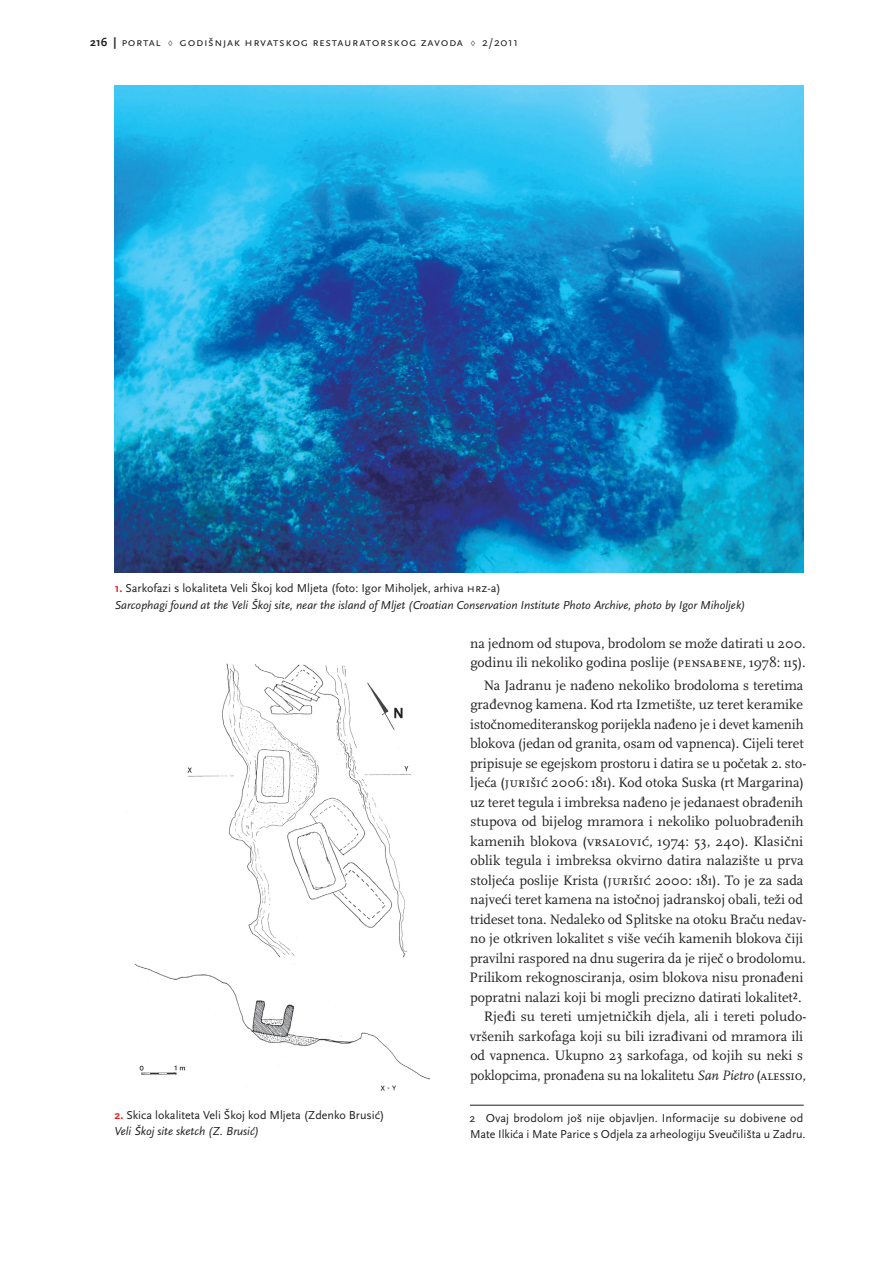
<style>
.page{position:relative;width:893px;height:1263px;background:#fff}
.page>*{position:absolute;margin:0;border:0;box-sizing:border-box;transform-origin:0 0}
.t1{font:14.25px/19.5px "Scala Pro";color:#231f20}
.t2{font:12px/16.5px "Scala Sans Pro";color:#231f20}
.t3{font:italic 12px/16.5px "Scala Sans Pro";color:#231f20}
.t4{font:12px "Scala Sans Pro";letter-spacing:.05em;color:#231f20}
.s1{font-weight:700}
.s2{font-family:"Scala Pro"}
.s3{font-weight:700;font-style:normal;color:#ee1d23}
.s4{font-style:normal}
.s5{font-weight:700;color:#ee1d23}
.s6{font-style:italic}
</style>
<div class="page">
<img style="left:115px;top:85px;width:689px;height:488px">
<img style="left:126px;top:663px;width:304px;height:428px">
<hr style="left:470px;top:1105px;width:334px;height:1px;background:#231f20">
<p class="t4" style="left:90px;top:35px;width:429px"><span class="s1">216 |</span> portal <span class="s2">♢</span> Godišnjak Hrvatskog restauratorskog zavoda <span class="s2">♢</span> 2/2011</p>
<p class="t3" style="left:115px;top:580px;width:632px"><span class="s3">1.</span> <span class="s4">Sarkofazi s lokaliteta Veli Škoj kod Mljeta (foto: Igor Miholjek, arhiva HRZ-a)<br></span>Sarcophagi found at the Veli Škoj site, near the island of Mljet (Croatian Conservation Institute Photo Archive, photo by Igor Miholjek)</p>
<p class="t2" style="left:114px;top:1106px;width:272px"><span class="s5">2.</span> Skica lokaliteta Veli Škoj kod Mljeta (Zdenko Brusić)<br><span class="s6">Veli Škoj site sketch (Z. Brusić)</span></p>
<p class="t1" style="left:470px;top:633px;width:337px">na jednom od stupova, brodolom se može datirati u 200. godinu ili nekoliko godina poslije (PENSA</p>
<p class="t1" style="left:484px;top:651px;width:324px;line-height:22.5px;text-align:right">BENE, 1978: 115).<br>Na Jadranu je nađeno nekoliko brodoloma s teretima</p>
<p class="t1" style="left:470px;top:695px;width:338px">građevnog kamena. Kod rta Izmetište, uz teret keramike istočnomediteranskog porijekla nađeno je i devet kamenih blokova (jedan od granita, osam od vapnenca). Cijeli teret pripisuje se egejskom prostoru i datira se u početak 2. sto&shy;ljeća (JURIŠIĆ 2006: 181). Kod otoka Suska (rt Margarina) uz teret tegula i imbreksa nađeno je jedanaest obrađenih stupova od bijelog mramora i nekoliko poluobrađenih kamenih blokova (VRSALOV</p>
<p class="t1" style="left:637px;top:831px;width:168px">IĆ, 1974: 53, 240). Klasični</p>
<p class="t1" style="left:470px;top:851px;width:335px">oblik tegula i imbreksa okvirno datira nalazište u prva</p>
<p class="t1" style="left:470px;top:870px;width:334px">stoljeća poslije Krista (JURIŠIĆ 2000: 181). To je za sada</p>
<p class="t1" style="left:470px;top:890px;width:334px">najveći teret kamena na istočnoj jadranskoj obali, teži od</p>
<p class="t1" style="left:470px;top:909px;width:338px">trideset tona. Nedaleko od Splitske na otoku Braču nedav-</p>
<p class="t1" style="left:470px;top:929px;width:335px">no je otkriven lokalitet s više većih kamenih blokova čiji</p>
<p class="t1" style="left:470px;top:948px;width:337px">pravilni raspored na dnu sugerira da je riječ o brodolomu.</p>
<p class="t1" style="left:469px;top:968px;width:335px">Prilikom rekognosciranja, osim blokova nisu pronađeni</p>
<p class="t1" style="left:470px;top:987px;width:333px">popratni nalazi koji bi mogli precizno datirati lokalitet2.</p>
<p class="t1" style="left:484px;top:1007px;width:324px">Rjeđi su tereti umjetničkih djela, ali i tereti poludo-</p>
<p class="t1" style="left:470px;top:1026px;width:335px">vršenih sarkofaga koji su bili izrađivani od mramora ili</p>
<p class="t1" style="left:470px;top:1046px;width:334px">od vapnenca. Ukupno 23 sarkofaga, od kojih su neki s</p>
<p class="t1" style="left:470px;top:1065px;width:298px">poklopcima, pronađena su na lokalitetu <span class="s6">San Pietro</span> (ALESS</p>
<p class="t1" style="left:790px;top:1065px;width:17px">IO,</p>
<p class="t2" style="left:469px;top:1109px;width:338px">2 Ovaj brodolom još nije objavljen. Informacije su dobivene od<br>Mate Ilkića i Mate Parice s Odjela za arheologiju Sveučilišta u Zadru.</p>
</div>
